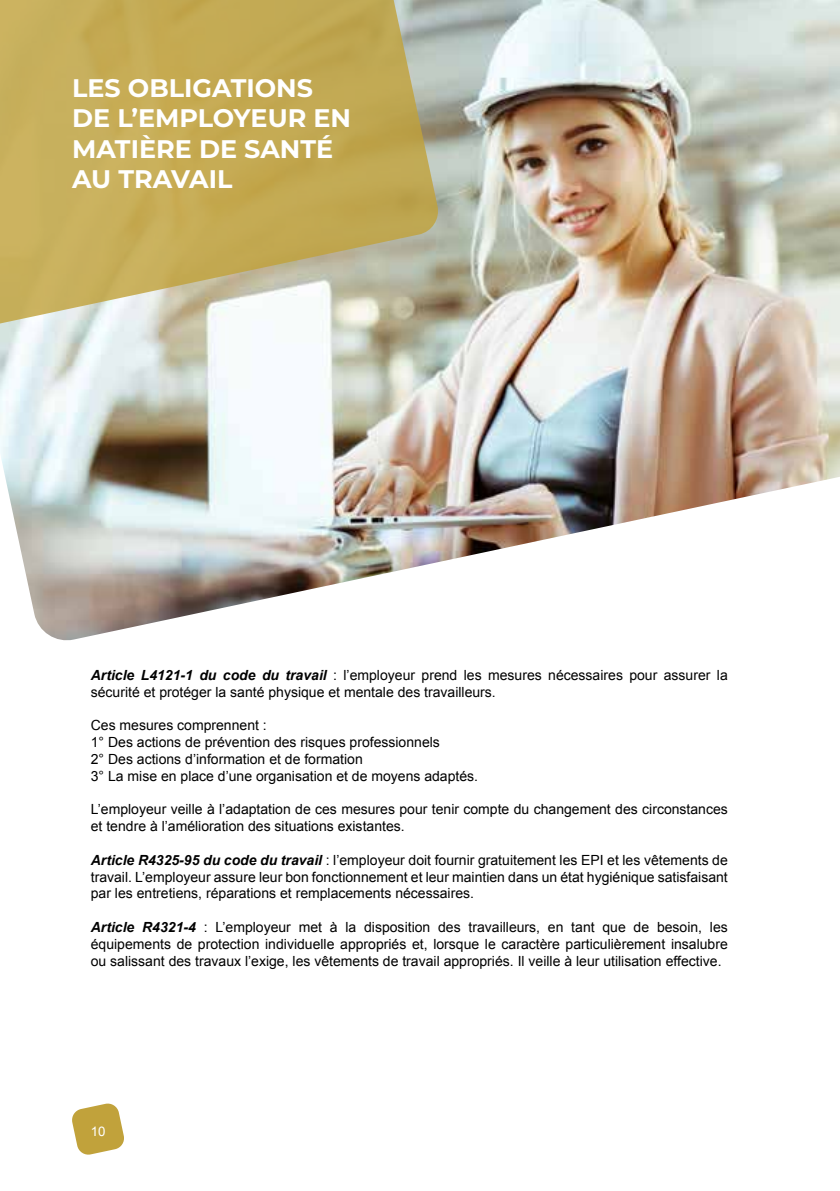
<style>
.page{position:relative;width:840px;height:1191px;background:#fff}
.page>*{position:absolute;margin:0;border:0;box-sizing:border-box;transform-origin:0 0}
.t1{font:700 25.4px/30.4px "Montserrat";color:#fff}
.t2{font:14px/16.8px "Arial";color:#000}
.t3{font:13.2px "Arial";color:#fff}
.s1{font-weight:700;font-style:italic}
</style>
<div class="page">
<svg style="left:72px;top:1103px;width:52px;height:52px"></svg>
<img style="left:0;top:0;width:839px;height:641px">
<svg style="left:0;top:0;width:440px;height:335px;background:#c5b26b"></svg>
<svg style="left:686px;top:0;width:153px;height:265px;background:#c4c8bc"></svg>
<h1 class="t1" style="left:72px;top:71px;width:280px">LES OBLIGATIONS<br>DE L’EMPLOYEUR EN<br>MATIÈRE DE SANTÉ<br>AU TRAVAIL</h1>
<p class="t2" style="left:91px;top:667px;width:638px"><span class="s1">Article L4121-1 du code du travail</span> : l’employeur prend les mesures nécessaires pour assurer la sécurité et protéger la santé physique et mentale des travailleurs.</p>
<p class="t2" style="left:91px;top:717px;width:388px">Ces mesures comprennent :<br>1° Des actions de prévention des risques professionnels<br>2° Des actions d’information et de formation<br>3° La mise en place d’une organisation et de moyens adaptés.</p>
<p class="t2" style="left:91px;top:801px;width:638px">L’employeur veille à l’adaptation de ces mesures pour tenir compte du changement des circonstances et tendre à l’amélioration des situations existantes.</p>
<p class="t2" style="left:91px;top:851px;width:638px;text-align:justify"><span class="s1">Article R4325-95 du code du travail</span> : l’employeur doit fournir gratuitement les EPI et les vêtements de travail. L’employeur assure leur bon fonctionnement et leur maintien dans un état hygiénique satisfaisant par les entretiens, réparations et remplacements nécessaires.</p>
<p class="t2" style="left:91px;top:919px;width:638px;text-align:justify"><span class="s1">Article R4321-4</span> : L’employeur met à la disposition des travailleurs, en tant que de besoin, les équipements de protection individuelle appropriés et, lorsque le caractère particulièrement insalubre ou salissant des travaux l’exige, les vêtements de travail appropriés. Il veille à leur utilisation effective.</p>
<p class="t3" style="left:91px;top:1122px;width:16px">10</p>
</div>
